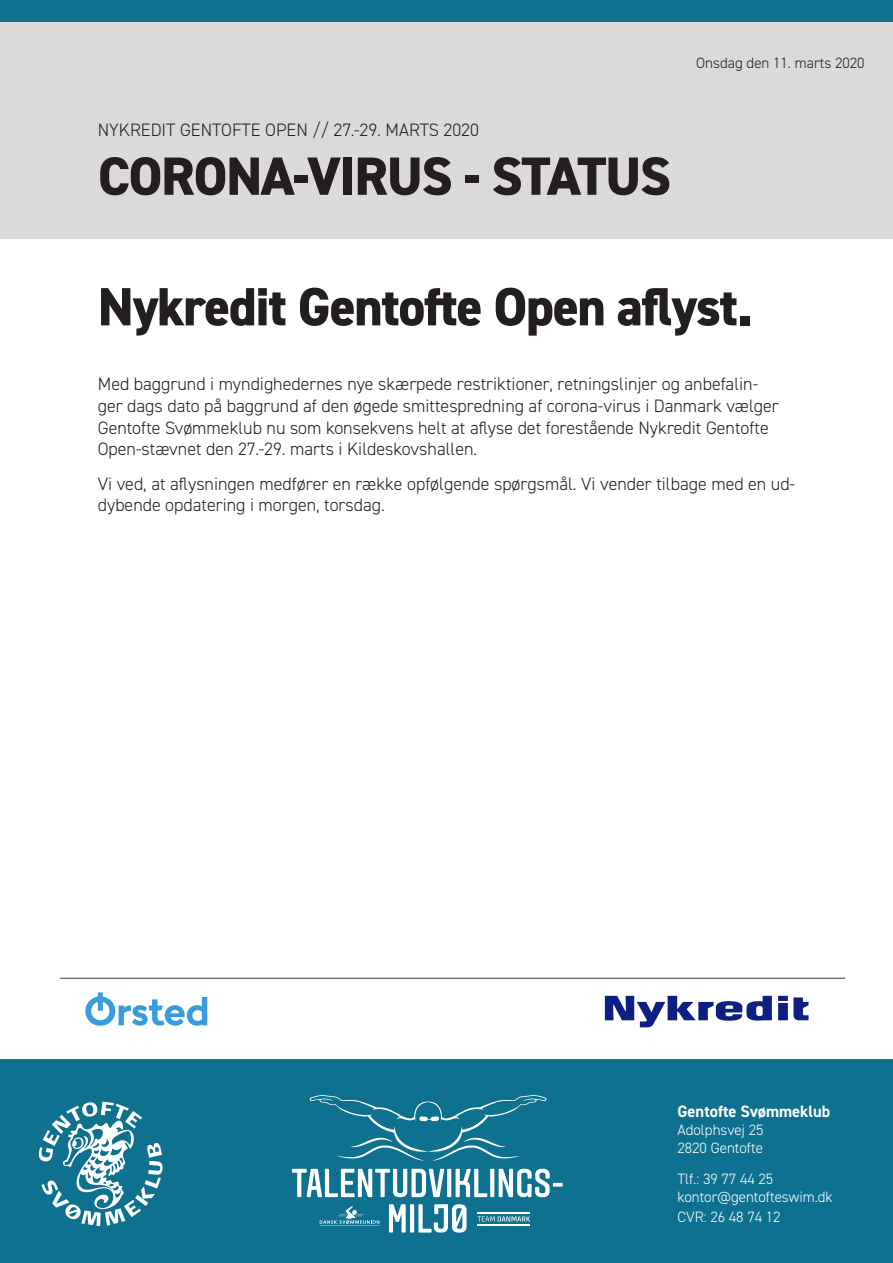
<style>
.page{position:relative;width:893px;height:1263px;background:#fff}
.page>*{position:absolute;margin:0;border:0;box-sizing:border-box;transform-origin:0 0}
.TOC_Level_2{font:800 54px "DIN2014";letter-spacing:-.025em;color:#231f20}
.Brødteskt{font:300 18px/21.6px "DIN2014";color:#231f20}
.TOC_Level_2-2{font:300 18px "DIN2014";color:#231f20}
.t1{font:700 16.5px "DIN2014";color:#fff}
.t2{font:300 15px "DIN2014";color:#fff}
.TOC_Level_2-3{font:300 15px "DIN2014";color:#231f20}
</style>
<div class="page">
<div style="left:0;top:1059px;width:893px;height:204px;background:#0d718f"></div>
<hr style="left:60px;top:978px;width:785px;height:1px;background:#373c3b">
<svg style="left:85px;top:992px;width:122px;height:34px"></svg>
<div style="left:0;top:0;width:893px;height:22px;background:#0d718f"></div>
<div style="left:0;top:22px;width:893px;height:216px;background:#dbdad8"></div>
<svg style="left:292px;top:1169px;width:152px;height:28px"></svg>
<svg style="left:447px;top:1169px;width:4px;height:28px"></svg>
<svg style="left:456px;top:1169px;width:31px;height:28px"></svg>
<svg style="left:490px;top:1169px;width:4px;height:28px"></svg>
<svg style="left:499px;top:1169px;width:51px;height:28px"></svg>
<svg style="left:553px;top:1183px;width:10px;height:4px"></svg>
<svg style="left:389px;top:1204px;width:17px;height:28px"></svg>
<hr style="left:410px;top:1204px;width:4px;height:28px;background:#fff">
<svg style="left:418px;top:1204px;width:49px;height:28px"></svg>
<hr style="left:477px;top:1225px;width:53px;height:1px;background:#fff">
<hr style="left:477px;top:1212px;width:53px;height:1px;background:#fff">
<svg style="left:477px;top:1216px;width:53px;height:5px"></svg>
<svg style="left:319px;top:1206px;width:61px;height:20px"></svg>
<svg style="left:310px;top:1095px;width:237px;height:65px"></svg>
<svg style="left:38px;top:1101px;width:125px;height:125px"></svg>
<svg style="left:793px;top:997px;width:15px;height:23px"></svg>
<svg style="left:605px;top:996px;width:167px;height:31px"></svg>
<div style="left:778px;top:1003px;width:10px;height:17px;background:#0f1e82"></div>
<div style="left:778px;top:996px;width:10px;height:5px;background:#0f1e82"></div>
<p class="TOC_Level_2-2" style="left:98px;top:119px;width:383px">NYKREDIT GENTOFTE OPEN // 27.-29. MARTS 2020</p>
<p class="TOC_Level_2" style="left:98px;top:140px;width:575px">CORONA-VIRUS - STATUS</p>
<p class="TOC_Level_2-3" style="left:696px;top:53px;width:170px">Onsdag den 11. marts 2020</p>
<p class="TOC_Level_2" style="left:98px;top:271px;width:656px">Nykredit Gentofte Open aflyst.</p>
<p class="Brødteskt" style="left:98px;top:373px;width:682px">Med baggrund i myndighedernes nye skærpede restriktioner, retningslinjer og anbefalin&shy;ger dags dato på baggrund af den øgede smittespredning af corona-virus i Danmark vælger Gentofte Svømmeklub nu som konsekvens helt at aflyse det forestående Nykredit Gentofte Open-stævnet den 27.-29. marts i Kildeskovshallen.</p>
<p class="Brødteskt" style="left:98px;top:473px;width:699px">Vi ved, at aflysningen medfører en række opfølgende spørgsmål. Vi vender tilbage med en ud&shy;dybende opdatering i morgen, torsdag.</p>
<p class="t1" style="left:677px;top:1100px;width:154px">Gentofte Svømmeklub</p>
<p class="t2" style="left:677px;top:1121px;width:87px">Adolphsvej 25</p>
<p class="t2" style="left:677px;top:1139px;width:87px">2820 Gentofte</p>
<p class="t2" style="left:677px;top:1169px;width:97px">Tlf.: 39 77 44 25</p>
<p class="t2" style="left:677px;top:1187px;width:157px">kontor@gentofteswim.dk</p>
<p class="t2" style="left:677px;top:1207px;width:105px">CVR: 26 48 74 12</p>
</div>
